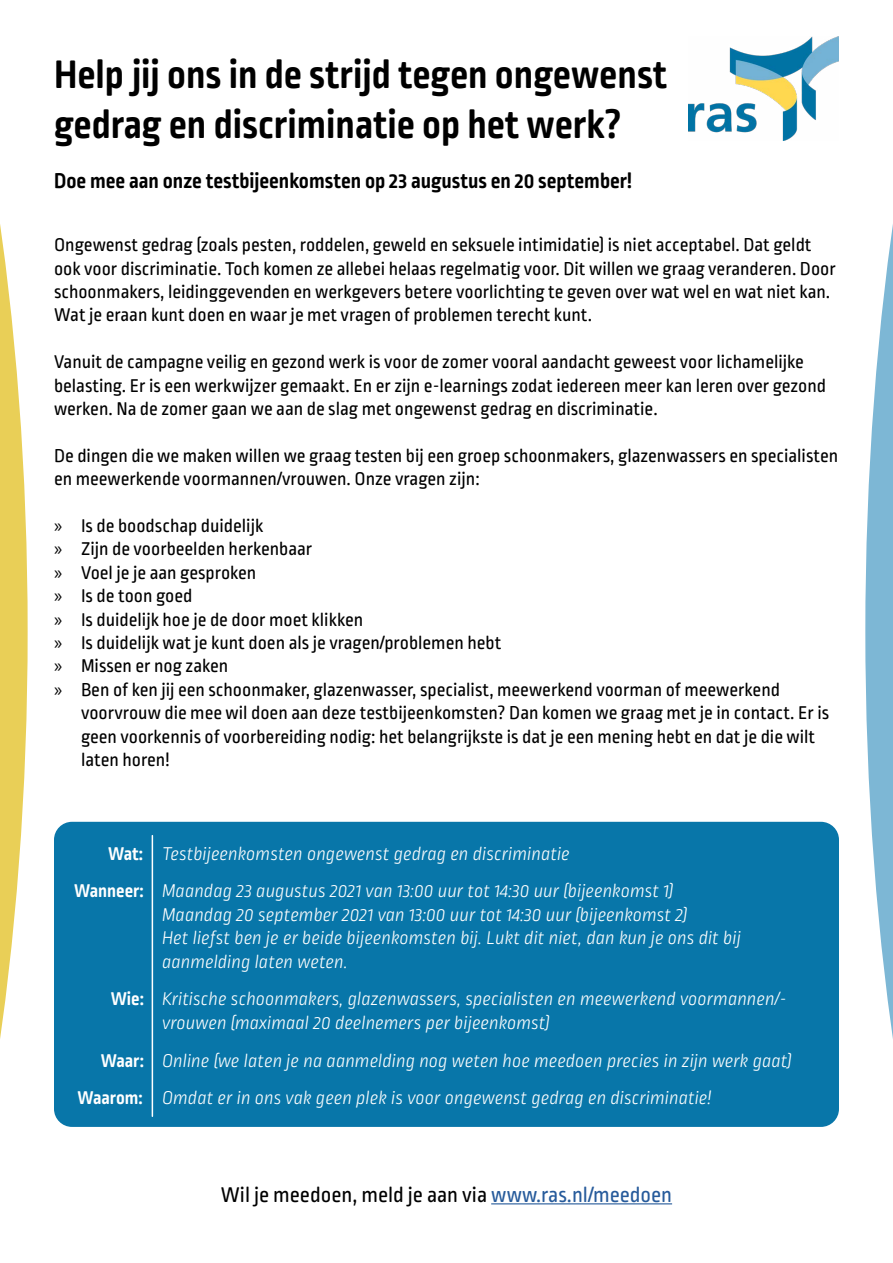
<style>
.page{position:relative;width:893px;height:1263px;background:#fff}
.page>*{position:absolute;margin:0;border:0;box-sizing:border-box;transform-origin:0 0}
.t1{font:700 42px/50.4px "Ropa Soft Pro";color:#000}
.t2{font:700 22.5px "Ropa Soft Pro";color:#000}
.t3{font:22.5px "Ropa Soft Pro";color:#000}
.t4{font:19.5px/23.4px "Ropa Soft Pro";color:#000}
.t5{font:italic 300 19.5px/23.4px "Ropa Soft Pro";color:#fff}
.s1{font-family:"Myriad Pro"}
.s2{font-weight:700;font-style:normal}
.s3{color:#275b9b}
</style>
<div class="page">
<svg style="left:865px;top:224px;width:28px;height:815px"></svg>
<svg style="left:0;top:224px;width:28px;height:815px"></svg>
<div style="left:54px;top:822px;width:785px;height:305px;background:#0876a9;border-radius:18px"></div>
<hr style="left:491px;top:1203px;width:181px;height:1px;background:#275b9b">
<img style="left:689px;top:36px;width:150px;height:104px">
<hr style="left:152px;top:836px;width:1px;height:280px;background:#fff">
<h1 class="t1" style="left:54px;top:51px;width:615px">Help jij ons in de strijd tegen ongewenst gedrag en discriminatie op het werk?</h1>
<p class="t2" style="left:54px;top:168px;width:579px">Doe mee aan onze testbijeenkomsten op 23 augustus en 20 september!</p>
<p class="t4" style="left:54px;top:234px;width:783px">Ongewenst gedrag (zoals pesten, roddelen, geweld en seksuele intimidatie) is niet acceptabel. Dat geldt ook voor discriminatie. Toch komen ze allebei helaas regelmatig voor. Dit willen we graag veranderen. Door schoonmakers, leidinggevenden en werkgevers betere voorlichting te geven over wat wel en wat niet kan.<br>Wat je eraan kunt doen en waar je met vragen of problemen terecht kunt.</p>
<p class="t4" style="left:54px;top:351px;width:774px">Vanuit de campagne veilig en gezond werk is voor de zomer vooral aandacht geweest voor lichamelijke belasting. Er is een werkwijzer gemaakt. En er zijn e-learnings zodat iedereen meer kan leren over gezond werken. Na de zomer gaan we aan de slag met ongewenst gedrag en discriminatie.</p>
<p class="t4" style="left:54px;top:445px;width:786px">De dingen die we maken willen we graag testen bij een groep schoonmakers, glazenwassers en specialisten en meewerkende voormannen/vrouwen. Onze vragen zijn:</p>
<p class="t4" style="left:54px;top:515px;width:211px"><span class="s1">»</span> Is de boodschap duidelijk</p>
<p class="t4" style="left:54px;top:538px;width:260px"><span class="s1">»</span> Zijn de voorbeelden herkenbaar</p>
<p class="t4" style="left:54px;top:562px;width:204px"><span class="s1">»</span> Voel je je aan gesproken</p>
<p class="t4" style="left:54px;top:585px;width:140px"><span class="s1">»</span> Is de toon goed</p>
<p class="t4" style="left:54px;top:609px;width:311px"><span class="s1">»</span> Is duidelijk hoe je de door moet klikken</p>
<p class="t4" style="left:54px;top:632px;width:449px"><span class="s1">»</span> Is duidelijk wat je kunt doen als je vragen/problemen hebt</p>
<p class="t4" style="left:54px;top:655px;width:176px"><span class="s1">»</span> Missen er nog zaken</p>
<p class="t4" style="left:54px;top:679px;width:728px"><span class="s1">»</span> Ben of ken jij een schoonmaker, glazenwasser, specialist, meewerkend voorman of meewerkend</p>
<p class="t4" style="left:81px;top:702px;width:750px">voorvrouw die mee wil doen aan deze testbijeenkomsten? Dan komen we graag met je in contact. Er is</p>
<p class="t4" style="left:81px;top:726px;width:736px">geen voorkennis of voorbereiding nodig: het belangrijkste is dat je een mening hebt en dat je die wilt</p>
<p class="t4" style="left:81px;top:749px;width:90px">laten horen!</p>
<p class="t5" style="left:74px;top:835px;width:601px;line-height:37.8px;text-indent:34px"><span class="s2">Wat:</span> Testbijeenkomsten ongewenst gedrag en discriminatie<br><span class="s2">Wanneer:</span> Maandag 23 augustus 2021 van 13:00 uur tot 14:30 uur (bijeenkomst 1)</p>
<p class="t5" style="left:162px;top:904px;width:580px">Maandag 20 september 2021 van 13:00 uur tot 14:30 uur (bijeenkomst 2)<br>Het liefst ben je er beide bijeenkomsten bij. Lukt dit niet, dan kun je ons dit bij aanmelding laten weten.</p>
<p class="t5" style="left:162px;top:988px;width:626px;text-indent:-51px"><span class="s2">Wie:</span> Kritische schoonmakers, glazenwassers, specialisten en meewerkend voormannen/- vrouwen (maximaal 20 deelnemers per bijeenkomst)</p>
<p class="t5" style="left:77px;top:1042px;width:716px;line-height:37.8px;text-indent:23px"><span class="s2">Waar:</span> Online (we laten je na aanmelding nog weten hoe meedoen precies in zijn werk gaat)<br><span class="s2">Waarom:</span> Omdat er in ons vak geen plek is voor ongewenst gedrag en discriminatie!</p>
<p class="t3" style="left:221px;top:1182px;width:453px">Wil je meedoen, meld je aan via <span class="s3">www.ras.nl/meedoen</span></p>
</div>
